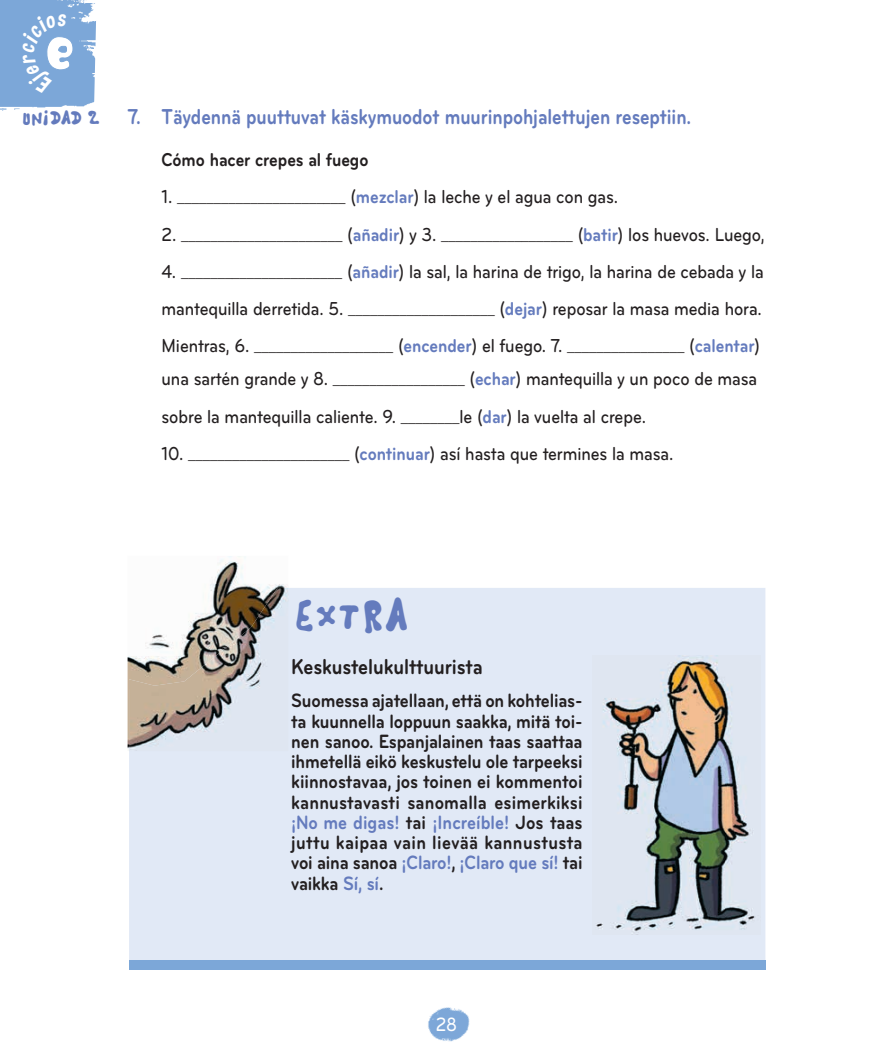
<style>
.page{position:relative;width:893px;height:1063px;background:#fff}
.page>*{position:absolute;margin:0;border:0;box-sizing:border-box;transform-origin:0 0}
.t1{font:27.6px "Bo B";letter-spacing:.01em;color:#647bbd}
.t2{font:700 22.35px "Bryant Pro";letter-spacing:-.005em;color:#647bbd;scale:.83 1}
.t3{font:700 22.35px "Bryant Pro";letter-spacing:-.005em;color:#231f20;scale:.86 1}
.t4{font:700 19.95px/20.2px "Bryant Pro";letter-spacing:-.01em;color:#231f20;text-align:justify;scale:.87 1}
.t5{font:500 19.95px "Bryant Pro";color:#fff;scale:.83 1}
.t6{font:500 19.5px/37.2px "Bryant Pro";letter-spacing:-.005em;color:#231f20;text-align:justify;scale:.86 1}
.t7{font:700 19.35px "Bryant Pro";letter-spacing:-.005em;color:#231f20;scale:.87 1}
.s1{font-family:"Bo B";font-weight:400;font-size:12.15px}
.s2{font-family:"Bo B";font-weight:400;font-size:18px}
.s3{font-family:"Bo B";font-weight:400;font-size:11.55px}
.s4{font-family:"Bo B";font-weight:400;font-size:19.5px}
.s5{font-weight:700;font-size:19.35px;color:#647bbd}
.s6{color:#647bbd}
</style>
<div class="page">
<img style="left:0;top:0;width:96px;height:111px">
<img style="left:428px;top:1007px;width:42px;height:35px">
<div style="left:129px;top:588px;width:636px;height:372px;background:#e1e9f6"></div>
<img style="left:128px;top:556px;width:160px;height:193px">
<img style="left:129px;top:588px;width:159px;height:163px">
<div style="left:129px;top:960px;width:636px;height:9px;background:#7ca7d8"></div>
<img style="left:593px;top:656px;width:168px;height:278px">
<svg style="left:22px;top:14px;width:52px;height:81px;background:#8db2dd"></svg>
<p class="t2" style="left:22px;top:102px;width:808px"><span class="s1">UN</span><span class="s2">i</span><span class="s1">D</span><span class="s3">A</span><span class="s1">D</span> <span class="s4">2</span> 7. Täydennä puuttuvat käskymuodot muurinpohjalettujen reseptiin.</p>
<p class="t7" style="left:162px;top:148px;width:239px">Cómo hacer crepes al fuego</p>
<p class="t6" style="left:162px;top:178px;width:532px">1. _______________________ (<span class="s5">mezclar</span>) la leche y el agua con gas.</p>
<p class="t6" style="left:162px;top:215px;width:703px">2. ______________________ (<span class="s5">añadir</span>) y 3. __________________ (<span class="s5">batir</span>) los huevos. Luego,</p>
<p class="t6" style="left:162px;top:253px;width:702px">4. ______________________ (<span class="s5">añadir</span>) la sal, la harina de trigo, la harina de cebada y la mantequilla derretida. 5. ____________________ (<span class="s5">dejar</span>) reposar la masa media hora.<br>Mientras, 6. ___________________ (<span class="s5">encender</span>) el fuego. 7. ________________ (<span class="s5">calentar</span>)</p>
<p class="t6" style="left:162px;top:360px;width:694px">una sartén grande y 8. __________________ (<span class="s5">echar</span>) mantequilla y un poco de masa sobre la mantequilla caliente. 9. ________le (<span class="s5">dar</span>) la vuelta al crepe.</p>
<p class="t6" style="left:162px;top:435px;width:597px">10. ______________________ (<span class="s5">continuar</span>) así hasta que termines la masa.</p>
<h1 class="t1" style="left:292px;top:598px;width:117px">EXTRA</h1>
<p class="t3" style="left:291px;top:653px;width:224px">Keskustelukulttuurista</p>
<p class="t4" style="left:291px;top:691px;width:336px">Suomessa ajatellaan, että on kohtelias&shy;ta kuunnella loppuun saakka, mitä toi&shy;nen sanoo. Espanjalainen taas saattaa ihmetellä eikö keskustelu ole tarpeeksi kiinnostavaa, jos toinen ei kommentoi kannustavasti sanomalla esimerkiksi <span class="s6">¡No me digas!</span> tai <span class="s6">¡Increíble!</span> Jos taas juttu kaipaa vain lievää kannustusta voi aina sanoa <span class="s6">¡Claro!</span>, <span class="s6">¡Claro que sí!</span> tai vaikka <span class="s6">Sí, sí</span>.</p>
<p class="t5" style="left:436px;top:1013px;width:27px">28</p>
</div>
